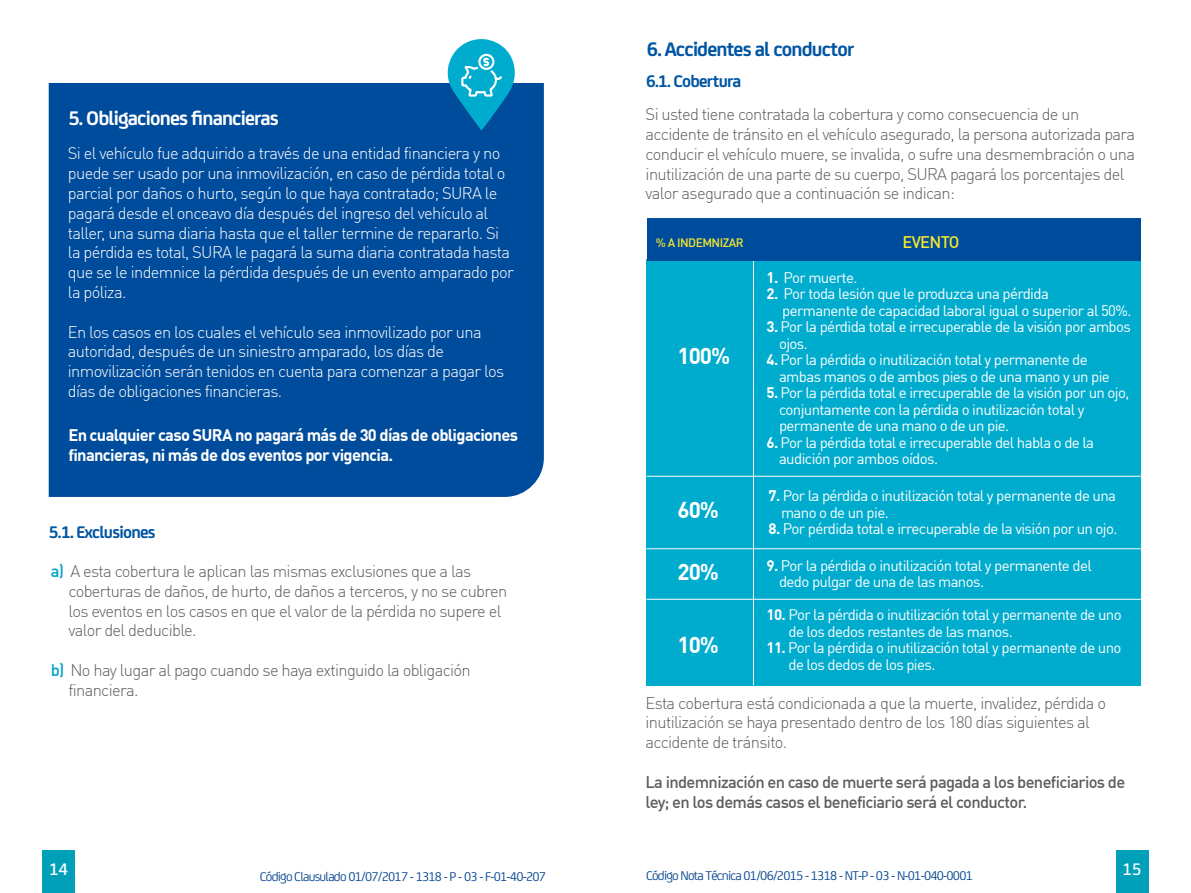
<style>
.page{position:relative;width:1191px;height:893px;background:#fff}
.page>*{position:absolute;margin:0;border:0;box-sizing:border-box;transform-origin:0 0}
.t1{font:700 22.5px "DIN Offc";letter-spacing:-.045em;color:#fff}
.t2{font:700 21px "FS Joey";letter-spacing:-.04em;color:#fff}
.t3{font:700 21px "FS Joey";letter-spacing:-.04em;color:#0055a2}
.t4{font:700 18px "FS Joey";letter-spacing:-.04em;color:#0055a2}
.t5{font:500 17.85px "FS Joey";color:#fff}
.t6{font:300 16.5px/19.8px "DIN Offc";letter-spacing:-.04em;color:#5d5d5d}
.t7{font:300 16.5px/19.8px "DIN Offc";letter-spacing:-.04em;color:#fff}
.t8{font:500 16.5px/19.8px "DIN Offc";letter-spacing:-.04em;color:#5d5d5d}
.t9{font:700 16.5px/19.8px "DIN Offc";letter-spacing:-.04em;color:#fff}
.t10{font:500 16.5px "DIN Offc";letter-spacing:-.045em;color:#f3e82f}
.t11{font:15px/16.5px "DIN Offc";letter-spacing:-.04em;color:#fff}
.t12{font:13.5px "FS Joey";letter-spacing:-.055em;color:#064690}
.t13{font:500 12px "DIN Offc";letter-spacing:-.045em;color:#f3e82f}
.s1{font-weight:500;color:#00a3c4}
.s2{font-weight:700}
</style>
<div class="page">
<div style="left:49px;top:83px;width:495px;height:414px;background:#004c9c"></div>
<svg style="left:442px;top:39px;width:74px;height:91px;background:#2ca0c8"></svg>
<div style="left:42px;top:850px;width:33px;height:43px;background:#00a0b8"></div>
<div style="left:1115px;top:850px;width:33px;height:43px;background:#00a0b8"></div>
<div style="left:646px;top:259px;width:494px;height:426px;background:#00acce"></div>
<hr style="left:646px;top:476px;width:494px;height:1px;background:#fdfbfb">
<hr style="left:646px;top:548px;width:494px;height:1px;background:#fdfbfb">
<hr style="left:646px;top:599px;width:494px;height:1px;background:#fdfbfb">
<div style="left:647px;top:219px;width:494px;height:42px;background:#004c9c"></div>
<hr style="left:753px;top:261px;width:1px;height:424px;background:#fdfbfb">
<h2 class="t2" style="left:68px;top:102px;width:212px">5. Obligaciones financieras</h2>
<p class="t7" style="left:68px;top:143px;width:447px">Si el vehículo fue adquirido a través de una entidad financiera y no puede ser usado por una inmovilización, en caso de pérdida total o parcial por daños o hurto, según lo que haya contratado; SURA le pagará desde el onceavo día después del ingreso del vehículo al taller, una suma diaria hasta que el taller termine de repararlo. Si la pérdida es total, SURA le pagará la suma diaria contratada hasta que se le indemnice la pérdida después de un evento amparado por la póliza.</p>
<p class="t7" style="left:68px;top:322px;width:438px">En los casos en los cuales el vehículo sea inmovilizado por una autoridad, después de un siniestro amparado, los días de inmovilización serán tenidos en cuenta para comenzar a pagar los días de obligaciones financieras.</p>
<p class="t9" style="left:68px;top:424px;width:451px">En cualquier caso SURA no pagará más de 30 días de obligaciones financieras, ni más de dos eventos por vigencia.</p>
<p class="t4" style="left:49px;top:518px;width:108px">5.1. Exclusiones</p>
<p class="t6" style="left:68px;top:561px;width:440px;text-indent:-18px"><span class="s1">a)</span> A esta cobertura le aplican las mismas exclusiones que a las coberturas de daños, de hurto, de daños a terceros, y no se cubren los eventos en los casos en que el valor de la pérdida no supere el valor del deducible.</p>
<p class="t6" style="left:68px;top:660px;width:404px;text-indent:-18px"><span class="s1">b)</span> No hay lugar al pago cuando se haya extinguido la obligación financiera.</p>
<h2 class="t3" style="left:647px;top:33px;width:209px">6. Accidentes al conductor</h2>
<p class="t4" style="left:646px;top:67px;width:97px">6.1. Cobertura</p>
<p class="t6" style="left:645px;top:104px;width:491px">Si usted tiene contratada la cobertura y como consecuencia de un accidente de tránsito en el vehículo asegurado, la persona autorizada para conducir el vehículo muere, se invalida, o sufre una desmembración o una inutilización de una parte de su cuerpo, SURA pagará los porcentajes del valor asegurado que a continuación se indican:</p>
<p class="t13" style="left:656px;top:235px;width:89px">% A INDEMNIZAR</p>
<p class="t10" style="left:902px;top:232px;width:58px">EVENTO</p>
<h1 class="t1" style="left:677px;top:341px;width:54px">100%</h1>
<h1 class="t1" style="left:677px;top:496px;width:43px">60%</h1>
<h1 class="t1" style="left:677px;top:558px;width:43px">20%</h1>
<h1 class="t1" style="left:677px;top:630px;width:43px">10%</h1>
<p class="t11" style="left:766px;top:269px;width:93px"><span class="s2">1.</span> Por muerte.</p>
<p class="t11" style="left:782px;top:285px;width:351px;text-indent:-16px"><span class="s2">2.</span> Por toda lesión que le produzca una pérdida<br>permanente de capacidad laboral igual o superior al 50%.</p>
<p class="t11" style="left:779px;top:318px;width:353px;text-indent:-13px"><span class="s2">3.</span> Por la pérdida total e irrecuperable de la visión por ambos ojos.</p>
<p class="t11" style="left:779px;top:351px;width:332px;text-indent:-13px"><span class="s2">4.</span> Por la pérdida o inutilización total y permanente de ambas manos o de ambos pies o de una mano y un pie</p>
<p class="t11" style="left:779px;top:384px;width:352px;text-indent:-13px"><span class="s2">5.</span> Por la pérdida total e irrecuperable de la visión por un ojo, conjuntamente con la pérdida o inutilización total y permanente de una mano o de un pie.</p>
<p class="t11" style="left:779px;top:434px;width:316px;text-indent:-13px"><span class="s2">6.</span> Por la pérdida total e irrecuperable del habla o de la audición por ambos oídos.</p>
<p class="t11" style="left:781px;top:487px;width:336px;text-indent:-13px"><span class="s2">7.</span> Por la pérdida o inutilización total y permanente de una mano o de un pie.</p>
<p class="t11" style="left:768px;top:520px;width:350px"><span class="s2">8.</span> Por pérdida total e irrecuperable de la visión por un ojo.</p>
<p class="t11" style="left:779px;top:557px;width:314px;text-indent:-13px"><span class="s2">9.</span> Por la pérdida o inutilización total y permanente del dedo pulgar de una de las manos.</p>
<p class="t11" style="left:788px;top:606px;width:335px;text-indent:-22px"><span class="s2">10.</span> Por la pérdida o inutilización total y permanente de uno de los dedos restantes de las manos.</p>
<p class="t11" style="left:788px;top:639px;width:334px;text-indent:-22px"><span class="s2">11.</span> Por la pérdida o inutilización total y permanente de uno de los dedos de los pies.</p>
<p class="t6" style="left:645px;top:693px;width:462px">Esta cobertura está condicionada a que la muerte, invalidez, pérdida o inutilización se haya presentado dentro de los 180 días siguientes al accidente de tránsito.</p>
<p class="t8" style="left:645px;top:771px;width:481px">La indemnización en caso de muerte será pagada a los beneficiarios de ley; en los demás casos el beneficiario será el conductor.</p>
<p class="t5" style="left:49px;top:856px;width:20px">14</p>
<p class="t5" style="left:1122px;top:856px;width:20px">15</p>
<p class="t12" style="left:260px;top:866px;width:288px">Código Clausulado 01/07/2017 - 1318 - P - 03 - F-01-40-207</p>
<p class="t12" style="left:646px;top:866px;width:328px">Código Nota Técnica 01/06/2015 - 1318 - NT-P - 03 - N-01-040-0001</p>
</div>
